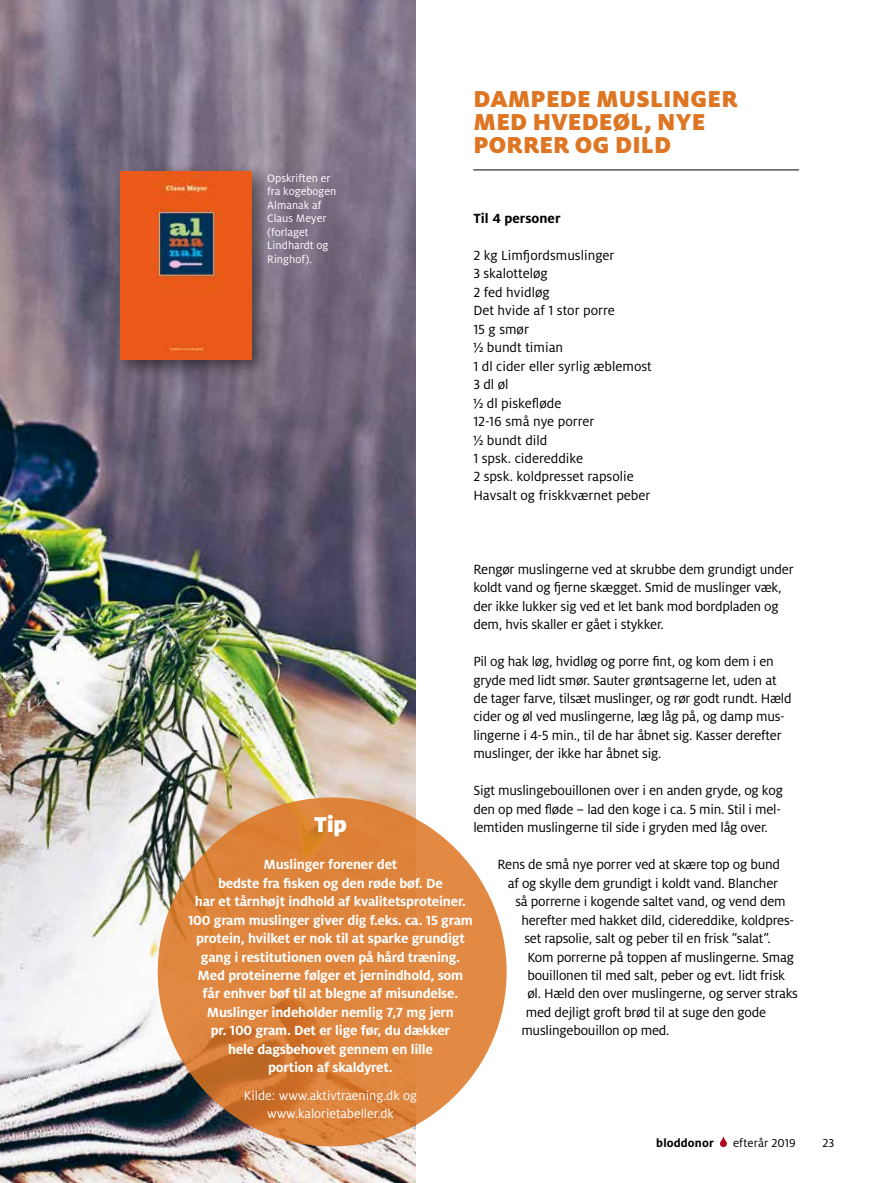
<style>
.page{position:relative;width:885px;height:1183px;background:#fff}
.page>*{position:absolute;margin:0;border:0;box-sizing:border-box;transform-origin:0 0}
.t1{font:900 25.5px/22.5px "Milo OT";letter-spacing:.01em;color:#dd7522}
.t2{font:900 23.7px "Milo OT";color:#fff}
.t3{font:14.7px/18.5px "Milo OT";letter-spacing:-.015em;color:#000}
.t4{font:700 14.7px/18.5px "Milo OT";letter-spacing:-.015em;color:#fff;text-align:center}
.t5{font:700 14.7px "Milo OT";color:#000}
.t6{font:13.95px/18.5px "Milo OT";color:#fff;text-align:center}
.t7{font:12.75px "Milo OT";letter-spacing:.005em;color:#000}
.t8{font:700 12.75px "Milo OT";letter-spacing:.01em;color:#000}
.t9{font:12px/13.5px "Milo OT";color:#fff}
</style>
<div class="page">
<img style="left:0;top:0;width:416px;height:1182px">
<hr style="left:473px;top:169px;width:326px;height:1px;background:#000">
<div style="left:112px;top:163px;width:160px;height:217px;background:#000;opacity:.5"></div>
<img style="left:121px;top:171px;width:131px;height:188px">
<svg style="left:158px;top:797px;width:348px;height:349px;background:#dc833c"></svg>
<svg style="left:720px;top:1136px;width:6px;height:10px"></svg>
<p class="t9" style="left:267px;top:171px;width:71px">Opskriften er fra kogebogen<br>Almanak af<br>Claus Meyer (forlaget<br>Lindhardt og<br>Ringhof).</p>
<h1 class="t1" style="left:473px;top:88px;width:265px">DAMPEDE MUSLINGER<br>MED HVEDEØL, NYE<br>PORRER OG DILD</h1>
<p class="t5" style="left:473px;top:210px;width:89px">Til 4 personer</p>
<p class="t3" style="left:473px;top:246px;width:180px">2 kg Limfjordsmuslinger<br>3 skalotteløg<br>2 fed hvidløg<br>Det hvide af 1 stor porre<br>15 g smør<br>½ bundt timian<br>1 dl cider eller syrlig æblemost<br>3 dl øl<br>½ dl piskefløde<br>12-16 små nye porrer<br>½ bundt dild<br>1 spsk. cidereddike<br>2 spsk. koldpresset rapsolie<br>Havsalt og friskkværnet peber</p>
<p class="t3" style="left:473px;top:560px;width:322px">Rengør muslingerne ved at skrubbe dem grundigt under koldt vand og fjerne skægget. Smid de muslinger væk, der ikke lukker sig ved et let bank mod bordpladen og dem, hvis skaller er gået i stykker.</p>
<p class="t3" style="left:473px;top:652px;width:320px">Pil og hak løg, hvidløg og porre fint, og kom dem i en gryde med lidt smør. Sauter grøntsagerne let, uden at de tager farve, tilsæt muslinger, og rør godt rundt. Hæld cider og øl ved muslingerne, læg låg på, og damp mus&shy;lingerne i 4-5 min., til de har åbnet sig. Kasser derefter muslinger, der ikke har åbnet sig.</p>
<p class="t3" style="left:473px;top:781px;width:311px">Sigt muslingebouillonen over i en anden gryde, og kog den op med fløde – lad den koge i ca. 5 min. Stil i mel&shy;lemtiden muslingerne til side i gryden med låg over.</p>
<p class="t3" style="left:497px;top:855px;width:284px">Rens de små nye porrer ved at skære top og bund</p>
<p class="t3" style="left:508px;top:873px;width:272px">af og skylle dem grundigt i koldt vand. Blancher</p>
<p class="t3" style="left:515px;top:892px;width:272px">så porrerne i kogende saltet vand, og vend dem</p>
<p class="t3" style="left:521px;top:910px;width:274px">herefter med hakket dild, cidereddike, koldpres-</p>
<p class="t3" style="left:524px;top:929px;width:248px">set rapsolie, salt og peber til en frisk ”salat”.</p>
<p class="t3" style="left:527px;top:947px;width:268px">Kom porrerne på toppen af muslingerne. Smag</p>
<p class="t3" style="left:527px;top:966px;width:259px">bouillonen til med salt, peber og evt. lidt frisk</p>
<p class="t3" style="left:527px;top:984px;width:272px">øl. Hæld den over muslingerne, og server straks</p>
<p class="t3" style="left:526px;top:1002px;width:241px">med dejligt groft brød til at suge den gode</p>
<p class="t3" style="left:521px;top:1021px;width:149px">muslingebouillon op med.</p>
<h2 class="t2" style="left:314px;top:810px;width:34px">Tip</h2>
<p class="t4" style="left:188px;top:855px;width:286px">Muslinger forener det<br>bedste fra fisken og den røde bøf. De<br>har et tårnhøjt indhold af kvalitetsproteiner.<br>100 gram muslinger giver dig f.eks. ca. 15 gram protein, hvilket er nok til at sparke grundigt gang i restitutionen oven på hård træning.<br>Med proteinerne følger et jernindhold, som får enhver bøf til at blegne af misundelse.<br>Muslinger indeholder nemlig 7,7 mg jern<br>pr. 100 gram. Det er lige før, du dækker<br>hele dagsbehovet gennem en lille<br>portion af skaldyret.</p>
<p class="t6" style="left:244px;top:1085px;width:175px">Kilde: www.aktivtraening.dk og www.kalorietabeller.dk</p>
<p class="t8" style="left:656px;top:1135px;width:59px">bloddonor</p>
<p class="t7" style="left:733px;top:1135px;width:64px">efterår 2019</p>
<p class="t7" style="left:822px;top:1135px;width:13px">23</p>
</div>
